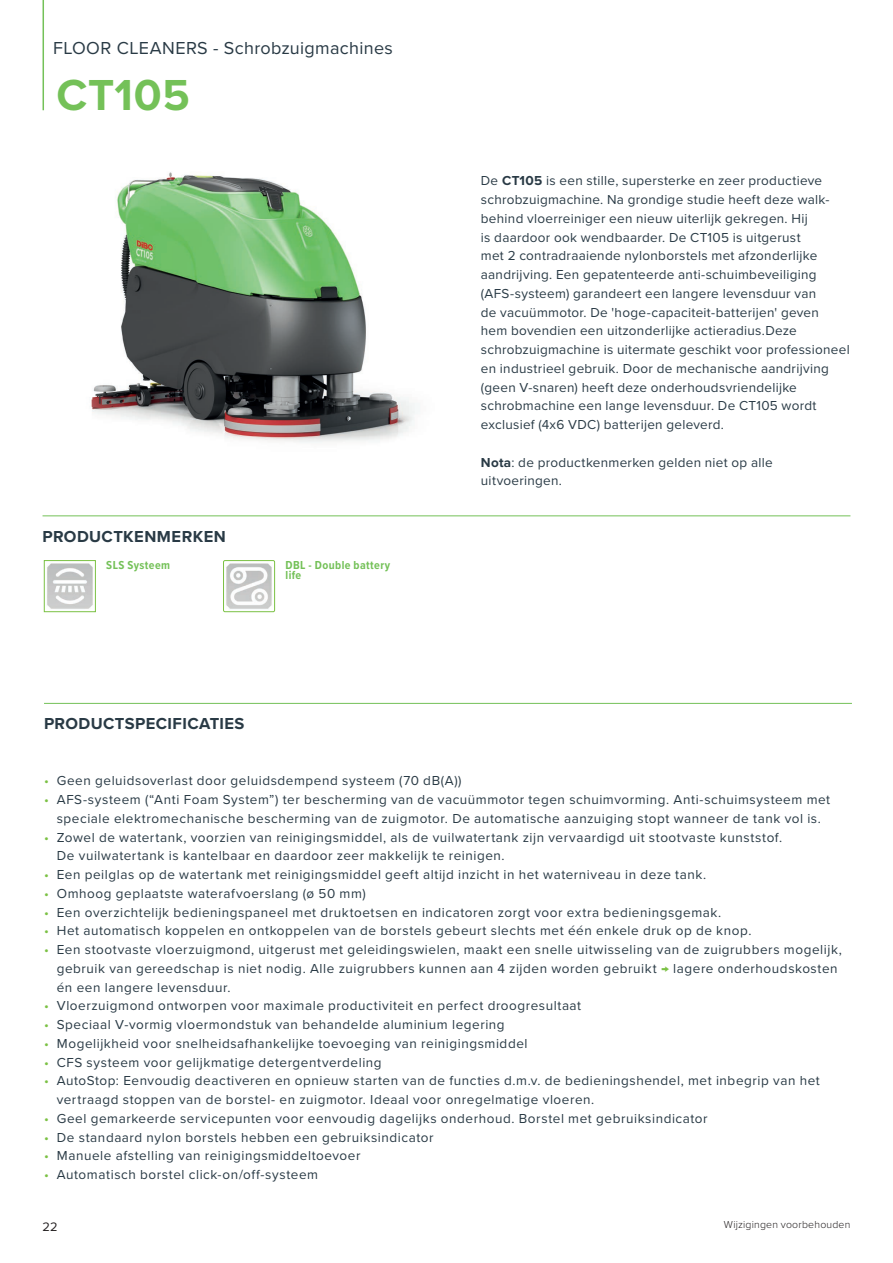
<style>
.page{position:relative;width:893px;height:1263px;background:#fff}
.page>*{position:absolute;margin:0;border:0;box-sizing:border-box;transform-origin:0 0}
.t1{font:700 45px "Proxima Nova";letter-spacing:.015em;color:#74c158}
.t2{font:18px "Proxima Nova";letter-spacing:.02em;color:#293a45}
.t3{font:700 16.5px "Proxima Nova";letter-spacing:.025em;color:#293a45}
.t4{font:13.5px/18.8px "Proxima Nova";letter-spacing:.04em;color:#293a45}
.t5{font:13.5px/18.8px "Proxima Nova";letter-spacing:.02em;color:#2a3b46}
.t6{font:12.75px "Proxima Nova";color:#231f20}
.t7{font:700 12px/10.5px "Proxima Nova Cond";letter-spacing:.035em;color:#74c158}
.t8{font:300 10.5px "Proxima Nova";letter-spacing:.02em;color:#231f20}
.s1{font-weight:700;color:#293a45}
.s2{color:#7bc144}
</style>
<div class="page">
<svg style="left:44px;top:560px;width:52px;height:52px"></svg>
<img style="left:226px;top:563px;width:46px;height:46px">
<div style="left:223px;top:560px;width:52px;height:52px;border:1px solid #7bc144"></div>
<img style="left:91px;top:172px;width:324px;height:271px">
<hr style="left:43px;top:516px;width:807px;height:1px;background:#74c158">
<hr style="left:43px;top:0;width:1px;height:110px;background:#74c158">
<hr style="left:44px;top:703px;width:808px;height:1px;background:#74c158">
<h2 class="t2" style="left:53px;top:35px;width:341px">FLOOR CLEANERS - Schrobzuigmachines</h2>
<h1 class="t1" style="left:56px;top:62px;width:135px">CT105</h1>
<p class="t3" style="left:43px;top:524px;width:185px">PRODUCTKENMERKEN</p>
<p class="t7" style="left:106px;top:559px;width:65px">SLS Systeem</p>
<p class="t7" style="left:286px;top:559px;width:106px">DBL - Double battery life</p>
<p class="t3" style="left:44px;top:711px;width:202px">PRODUCTSPECIFICATIES</p>
<p class="t5" style="left:481px;top:171px;width:370px">De <span class="s1">CT105</span> is een stille, supersterke en zeer productieve schrobzuigmachine. Na grondige studie heeft deze walk&shy;behind vloerreiniger een nieuw uiterlijk gekregen. Hij<br>is daardoor ook wendbaarder. De CT105 is uitgerust<br>met 2 contradraaiende nylonborstels met afzonderlijke aandrijving. Een gepatenteerde anti-schuimbeveiliging (AFS-systeem) garandeert een langere levensduur van<br>de vacuümmotor. De 'hoge-capaciteit-batterijen' geven<br>hem bovendien een uitzonderlijke actieradius.Deze schrobzuigmachine is uitermate geschikt voor professioneel en industrieel gebruik. Door de mechanische aandrijving (geen V-snaren) heeft deze onderhoudsvriendelijke schrobmachine een lange levensduur. De CT105 wordt exclusief (4x6 VDC) batterijen geleverd.</p>
<p class="t5" style="left:481px;top:452px;width:293px"><span class="s1">Nota</span>: de productkenmerken gelden niet op alle uitvoeringen.</p>
<p class="t4" style="left:44px;top:771px;width:419px"><span class="s2">•</span> Geen geluidsoverlast door geluidsdempend systeem (70 dB(A))</p>
<p class="t4" style="left:44px;top:790px;width:788px;text-align:center"><span class="s2">•</span> AFS-systeem (“Anti Foam System”) ter bescherming van de vacuümmotor tegen schuimvorming. Anti-schuimsysteem met speciale elektromechanische bescherming van de zuigmotor. De automatische aanzuiging stopt wanneer de tank vol is.</p>
<p class="t4" style="left:57px;top:827px;width:727px;text-indent:-13px"><span class="s2">•</span> Zowel de watertank, voorzien van reinigingsmiddel, als de vuilwatertank zijn vervaardigd uit stootvaste kunststof.<br>De vuilwatertank is kantelbaar en daardoor zeer makkelijk te reinigen.</p>
<p class="t4" style="left:44px;top:865px;width:664px"><span class="s2">•</span> Een peilglas op de watertank met reinigingsmiddel geeft altijd inzicht in het waterniveau in deze tank.</p>
<p class="t4" style="left:44px;top:883px;width:323px"><span class="s2">•</span> Omhoog geplaatste waterafvoerslang (ø 50 mm)</p>
<p class="t4" style="left:44px;top:902px;width:679px"><span class="s2">•</span> Een overzichtelijk bedieningspaneel met druktoetsen en indicatoren zorgt voor extra bedieningsgemak.</p>
<p class="t4" style="left:44px;top:921px;width:709px"><span class="s2">•</span> Het automatisch koppelen en ontkoppelen van de borstels gebeurt slechts met één enkele druk op de knop.</p>
<p class="t4" style="left:57px;top:940px;width:786px;text-indent:-13px"><span class="s2">•</span> Een stootvaste vloerzuigmond, uitgerust met geleidingswielen, maakt een snelle uitwisseling van de zuigrubbers mogelijk, gebruik van gereedschap is niet nodig. Alle zuigrubbers kunnen aan 4 zijden worden gebruikt <span class="s2">→</span> lagere onderhoudskosten én een langere levensduur.</p>
<p class="t4" style="left:44px;top:996px;width:539px"><span class="s2">•</span> Vloerzuigmond ontworpen voor maximale productiviteit en perfect droogresultaat</p>
<p class="t4" style="left:44px;top:1015px;width:462px"><span class="s2">•</span> Speciaal V-vormig vloermondstuk van behandelde aluminium legering</p>
<p class="t4" style="left:44px;top:1033px;width:485px"><span class="s2">•</span> Mogelijkheid voor snelheidsafhankelijke toevoeging van reinigingsmiddel</p>
<p class="t4" style="left:44px;top:1052px;width:339px"><span class="s2">•</span> CFS systeem voor gelijkmatige detergentverdeling</p>
<p class="t4" style="left:57px;top:1071px;width:765px;text-indent:-13px"><span class="s2">•</span> AutoStop: Eenvoudig deactiveren en opnieuw starten van de functies d.m.v. de bedieningshendel, met inbegrip van het vertraagd stoppen van de borstel- en zuigmotor. Ideaal voor onregelmatige vloeren.</p>
<p class="t4" style="left:44px;top:1108px;width:665px"><span class="s2">•</span> Geel gemarkeerde servicepunten voor eenvoudig dagelijks onderhoud. Borstel met gebruiksindicator</p>
<p class="t4" style="left:44px;top:1127px;width:391px"><span class="s2">•</span> De standaard nylon borstels hebben een gebruiksindicator</p>
<p class="t4" style="left:44px;top:1146px;width:318px"><span class="s2">•</span> Manuele afstelling van reinigingsmiddeltoevoer</p>
<p class="t4" style="left:44px;top:1165px;width:276px"><span class="s2">•</span> Automatisch borstel click-on/off-systeem</p>
<p class="t6" style="left:43px;top:1217px;width:17px">22</p>
<p class="t8" style="left:724px;top:1217px;width:128px">Wijzigingen voorbehouden</p>
</div>
